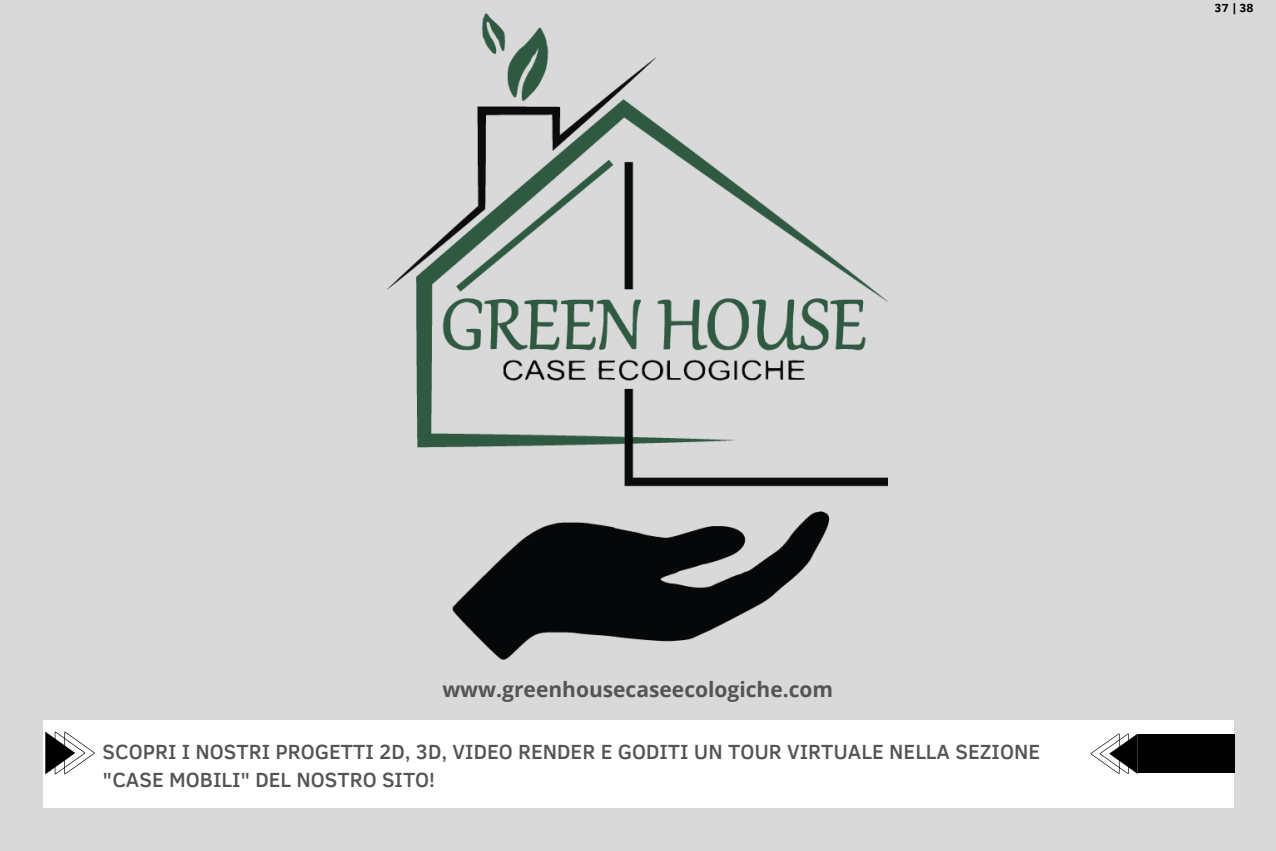
<style>
.page{position:relative;width:1276px;height:851px;background:#fff}
.page>*{position:absolute;margin:0;border:0;box-sizing:border-box;transform-origin:0 0}
.t1{font:500 21px/27.9px "Clear Sans";color:#545454}
.t2{font:700 21px "Open Sans";color:#545454}
.t3{font:700 12px "Clear Sans";color:#000}
</style>
<div class="page">
<div style="left:0;top:0;width:1276px;height:850px;background:#d9d9d9"></div>
<div style="left:44px;top:720px;width:1190px;height:87px;background:#fff"></div>
<svg style="left:45px;top:731px;width:50px;height:43px"></svg>
<img style="left:388px;top:14px;width:499px;height:645px">
<div style="left:1138px;top:734px;width:96px;height:38px;background:#000"></div>
<svg style="left:1090px;top:733px;width:48px;height:41px"></svg>
<p class="t3" style="left:1214px;top:-1px;width:41px">37 | 38</p>
<p class="t2" style="left:442px;top:675px;width:392px">www.greenhousecaseecologiche.com</p>
<p class="t1" style="left:103px;top:736px;width:939px">SCOPRI I NOSTRI PROGETTI 2D, 3D, VIDEO RENDER E GODITI UN TOUR VIRTUALE NELLA SEZIONE "CASE MOBILI" DEL NOSTRO SITO!</p>
</div>
